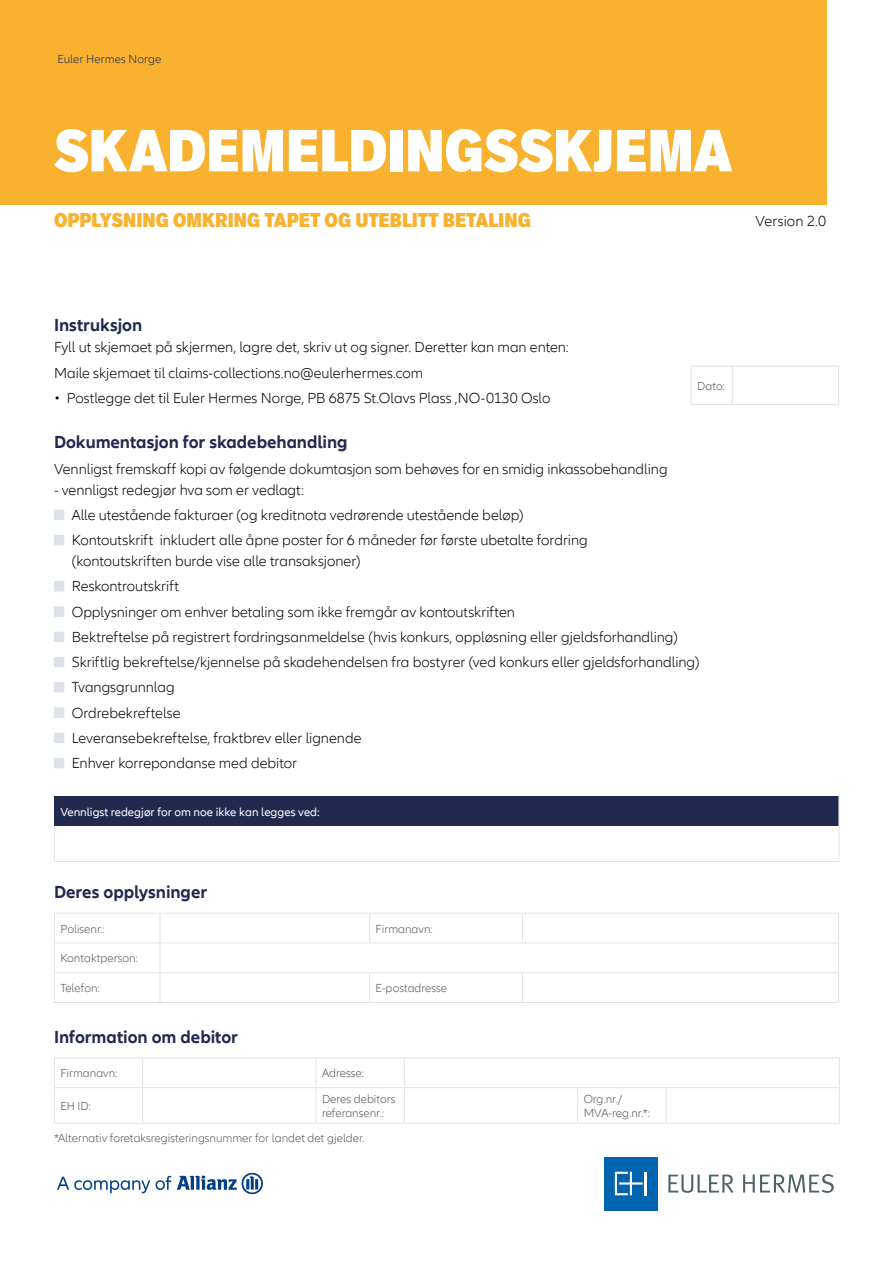
<style>
.page{position:relative;width:893px;height:1263px;background:#fff}
.page>*{position:absolute;margin:0;border:0;box-sizing:border-box;transform-origin:0 0}
.t1{font:900 condensed 58.2px "Applied Sans Pro";letter-spacing:-.005em;color:#fff}
.t2{font:900 condensed 19.5px "Applied Sans Pro";color:#f9b230}
.t3{font:700 18px "Allianz Neo";letter-spacing:-.005em;color:#212a4e}
.t4{font:300 15px/25.2px "Allianz Neo";color:#000}
.t5{font:300 12px/14.4px "Allianz Neo";color:#575756}
.t6{font:12px "Allianz Neo";color:#fff}
.t7{font:300 12px "Allianz Neo";letter-spacing:.01em;color:#212a4e}
</style>
<div class="page">
<div style="left:604px;top:1157px;width:54px;height:53px;background:#0064b0"></div>
<hr style="left:645px;top:1172px;width:2px;height:23px;background:#fff">
<svg style="left:615px;top:1172px;width:28px;height:23px"></svg>
<svg style="left:668px;top:1174px;width:66px;height:19px"></svg>
<svg style="left:743px;top:1174px;width:91px;height:19px"></svg>
<svg style="left:177px;top:1173px;width:86px;height:21px"></svg>
<svg style="left:57px;top:1176px;width:114px;height:17px"></svg>
<div style="left:0;top:0;width:826px;height:204px;background:#f9b230"></div>
<hr style="left:54px;top:913px;width:106px;height:1px;background:#dde2ea">
<hr style="left:160px;top:913px;width:210px;height:1px;background:#dde2ea">
<hr style="left:370px;top:913px;width:152px;height:1px;background:#dde2ea">
<hr style="left:522px;top:913px;width:317px;height:1px;background:#dde2ea">
<svg style="left:54px;top:914px;width:1px;height:88px"></svg>
<svg style="left:838px;top:914px;width:1px;height:88px"></svg>
<svg style="left:369px;top:914px;width:1px;height:28px"></svg>
<svg style="left:522px;top:914px;width:1px;height:28px"></svg>
<hr style="left:54px;top:942px;width:106px;height:1px;background:#dde2ea">
<hr style="left:160px;top:942px;width:210px;height:1px;background:#dde2ea">
<hr style="left:370px;top:942px;width:152px;height:1px;background:#dde2ea">
<hr style="left:522px;top:942px;width:317px;height:1px;background:#dde2ea">
<hr style="left:54px;top:972px;width:106px;height:1px;background:#dde2ea">
<hr style="left:160px;top:972px;width:210px;height:1px;background:#dde2ea">
<svg style="left:160px;top:914px;width:1px;height:88px"></svg>
<hr style="left:370px;top:972px;width:152px;height:1px;background:#dde2ea">
<svg style="left:369px;top:973px;width:1px;height:29px"></svg>
<hr style="left:522px;top:972px;width:317px;height:1px;background:#dde2ea">
<svg style="left:522px;top:973px;width:1px;height:29px"></svg>
<hr style="left:54px;top:1002px;width:106px;height:1px;background:#dde2ea">
<hr style="left:160px;top:1002px;width:210px;height:1px;background:#dde2ea">
<hr style="left:370px;top:1002px;width:152px;height:1px;background:#dde2ea">
<hr style="left:522px;top:1002px;width:317px;height:1px;background:#dde2ea">
<svg style="left:54px;top:1058px;width:1px;height:29px"></svg>
<svg style="left:839px;top:1058px;width:1px;height:29px"></svg>
<hr style="left:54px;top:1088px;width:1px;height:35px;background:#dde2ea">
<hr style="left:577px;top:1088px;width:1px;height:35px;background:#dde2ea">
<hr style="left:666px;top:1088px;width:1px;height:35px;background:#dde2ea">
<hr style="left:839px;top:1088px;width:1px;height:35px;background:#dde2ea">
<hr style="left:54px;top:1057px;width:89px;height:1px;background:#dde2ea">
<hr style="left:143px;top:1057px;width:173px;height:1px;background:#dde2ea">
<svg style="left:142px;top:1058px;width:1px;height:29px"></svg>
<hr style="left:316px;top:1057px;width:88px;height:1px;background:#dde2ea">
<svg style="left:316px;top:1058px;width:1px;height:29px"></svg>
<hr style="left:404px;top:1057px;width:174px;height:1px;background:#dde2ea">
<svg style="left:404px;top:1058px;width:1px;height:29px"></svg>
<hr style="left:578px;top:1057px;width:88px;height:1px;background:#dde2ea">
<hr style="left:666px;top:1057px;width:174px;height:1px;background:#dde2ea">
<hr style="left:54px;top:1087px;width:89px;height:1px;background:#dde2ea">
<hr style="left:143px;top:1087px;width:173px;height:1px;background:#dde2ea">
<hr style="left:142px;top:1088px;width:1px;height:35px;background:#dde2ea">
<hr style="left:316px;top:1087px;width:88px;height:1px;background:#dde2ea">
<hr style="left:316px;top:1088px;width:1px;height:35px;background:#dde2ea">
<hr style="left:404px;top:1087px;width:174px;height:1px;background:#dde2ea">
<hr style="left:404px;top:1088px;width:1px;height:35px;background:#dde2ea">
<hr style="left:578px;top:1087px;width:88px;height:1px;background:#dde2ea">
<hr style="left:666px;top:1087px;width:174px;height:1px;background:#dde2ea">
<hr style="left:54px;top:1123px;width:89px;height:1px;background:#dde2ea">
<hr style="left:143px;top:1123px;width:173px;height:1px;background:#dde2ea">
<hr style="left:316px;top:1123px;width:88px;height:1px;background:#dde2ea">
<hr style="left:404px;top:1123px;width:174px;height:1px;background:#dde2ea">
<hr style="left:578px;top:1123px;width:88px;height:1px;background:#dde2ea">
<hr style="left:666px;top:1123px;width:174px;height:1px;background:#dde2ea">
<hr style="left:691px;top:366px;width:41px;height:1px;background:#dde2ea">
<hr style="left:691px;top:367px;width:1px;height:37px;background:#dde2ea">
<hr style="left:732px;top:366px;width:107px;height:1px;background:#dde2ea">
<hr style="left:732px;top:367px;width:1px;height:37px;background:#dde2ea">
<hr style="left:838px;top:367px;width:1px;height:37px;background:#dde2ea">
<hr style="left:691px;top:404px;width:41px;height:1px;background:#dde2ea">
<hr style="left:732px;top:404px;width:107px;height:1px;background:#dde2ea">
<div style="left:54px;top:510px;width:10px;height:10px;background:#dde2ea"></div>
<div style="left:54px;top:535px;width:10px;height:10px;background:#dde2ea"></div>
<div style="left:54px;top:581px;width:10px;height:10px;background:#dde2ea"></div>
<div style="left:54px;top:606px;width:10px;height:11px;background:#dde2ea"></div>
<div style="left:54px;top:632px;width:10px;height:10px;background:#dde2ea"></div>
<div style="left:54px;top:657px;width:10px;height:10px;background:#dde2ea"></div>
<div style="left:54px;top:682px;width:10px;height:10px;background:#dde2ea"></div>
<div style="left:54px;top:707px;width:10px;height:11px;background:#dde2ea"></div>
<div style="left:54px;top:733px;width:10px;height:10px;background:#dde2ea"></div>
<div style="left:54px;top:758px;width:10px;height:10px;background:#dde2ea"></div>
<div style="left:54px;top:796px;width:785px;height:30px;background:#212a4e"></div>
<hr style="left:54px;top:826px;width:1px;height:35px;background:#dde2ea">
<hr style="left:838px;top:796px;width:1px;height:30px;background:#dde2ea">
<hr style="left:838px;top:826px;width:1px;height:35px;background:#dde2ea">
<hr style="left:54px;top:861px;width:785px;height:1px;background:#dde2ea">
<p class="t7" style="left:57px;top:52px;width:106px">Euler Hermes Norge</p>
<h1 class="t1" style="left:54px;top:115px;width:680px">SKADEMELDINGSSKJEMA</h1>
<h2 class="t2" style="left:54px;top:208px;width:478px">OPPLYSNING OMKRING TAPET OG UTEBLITT BETALING</h2>
<p class="t4" style="left:755px;top:209px;width:72px">Version 2.0</p>
<p class="t3" style="left:54px;top:315px;width:90px">Instruksjon</p>
<p class="t4" style="left:54px;top:335px;width:516px">Fyll ut skjemaet på skjermen, lagre det, skriv ut og signer. Deretter kan man enten:<br>Maile skjemaet til claims-collections.no@eulerhermes.com</p>
<p class="t4" style="left:54px;top:386px;width:498px">• Postlegge det til Euler Hermes Norge, PB 6875 St.Olavs Plass ,NO-0130 Oslo</p>
<p class="t5" style="left:697px;top:379px;width:29px">Dato:</p>
<p class="t3" style="left:54px;top:432px;width:295px">Dokumentasjon for skadebehandling</p>
<p class="t4" style="left:54px;top:456px;width:615px">Vennligst fremskaff kopi av følgende dokumtasjon som behøves for en smidig inkassobehandling</p>
<p class="t4" style="left:72px;top:477px;width:518px;text-indent:-18px">- vennligst redegjør hva som er vedlagt:<br>Alle utestående fakturaer (og kreditnota vedrørende utestående beløp)<br>Kontoutskrift inkludert alle åpne poster for 6 måneder før første ubetalte fordring</p>
<p class="t4" style="left:72px;top:549px;width:629px">(kontoutskriften burde vise alle transaksjoner)<br>Reskontroutskrift<br>Opplysninger om enhver betaling som ikke fremgår av kontoutskriften<br>Bektreftelse på registrert fordringsanmeldelse (hvis konkurs, oppløsning eller gjeldsforhandling)<br>Skriftlig bekreftelse/kjennelse på skadehendelsen fra bostyrer (ved konkurs eller gjeldsforhandling)<br>Tvangsgrunnlag<br>Ordrebekreftelse<br>Leveransebekreftelse, fraktbrev eller lignende<br>Enhver korrepondanse med debitor</p>
<p class="t6" style="left:60px;top:805px;width:261px">Vennligst redegjør for om noe ikke kan legges ved:</p>
<p class="t3" style="left:54px;top:882px;width:155px">Deres opplysninger</p>
<p class="t5" style="left:60px;top:922px;width:46px">Polisenr.:</p>
<p class="t5" style="left:376px;top:922px;width:59px">Firmanavn:</p>
<p class="t5" style="left:60px;top:951px;width:79px">Kontaktperson:</p>
<p class="t5" style="left:60px;top:981px;width:41px">Telefon:</p>
<p class="t5" style="left:376px;top:981px;width:73px">E-postadresse</p>
<p class="t3" style="left:54px;top:1026px;width:186px">Information om debitor</p>
<p class="t5" style="left:60px;top:1066px;width:59px">Firmanavn:</p>
<p class="t5" style="left:322px;top:1066px;width:43px">Adresse:</p>
<p class="t5" style="left:60px;top:1099px;width:32px">EH ID:</p>
<p class="t5" style="left:322px;top:1092px;width:75px">Deres debitors referansenr.:</p>
<p class="t5" style="left:584px;top:1092px;width:68px">Org.nr./<br>MVA-reg.nr.*:</p>
<p class="t5" style="left:54px;top:1131px;width:312px">*Alternativ foretaksregisteringsnummer for landet det gjelder.</p>
</div>
